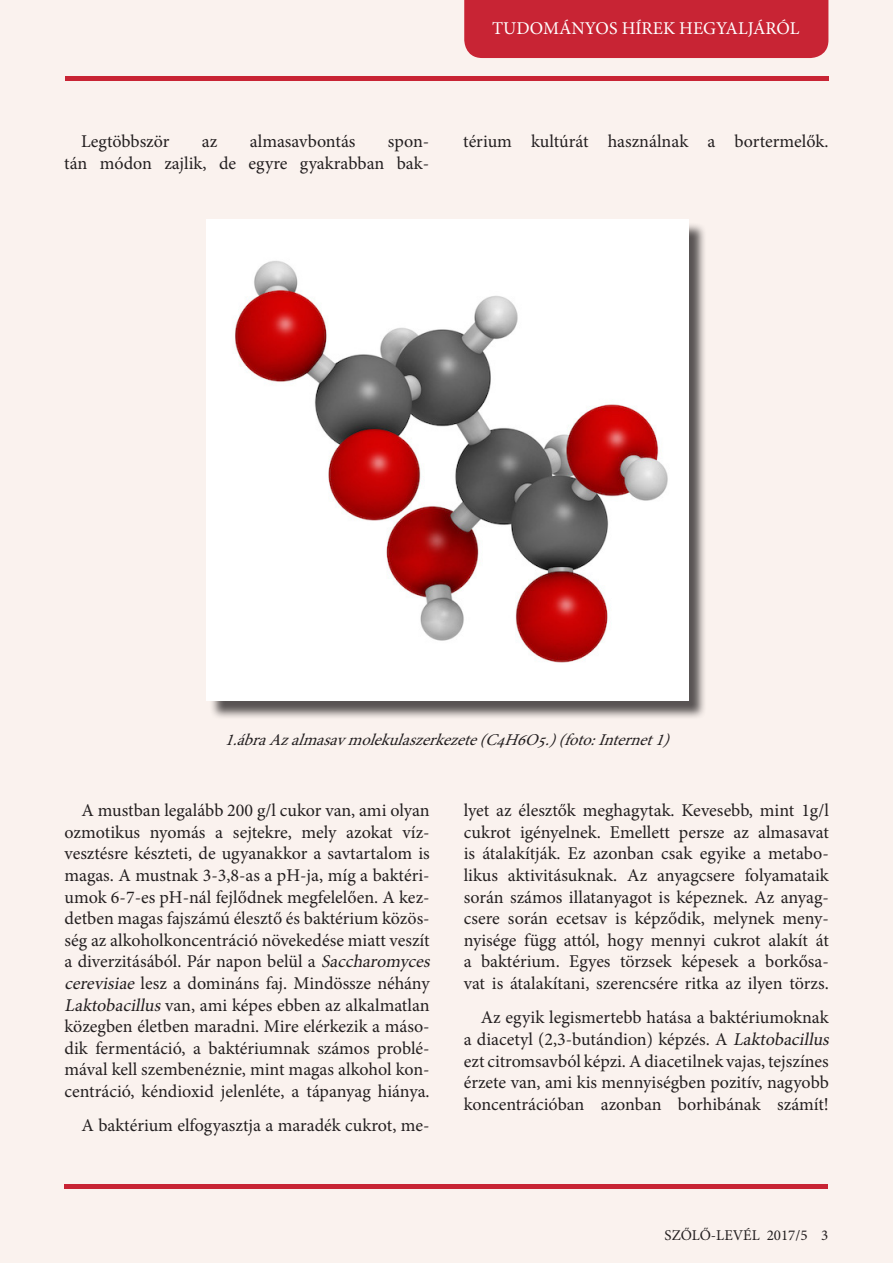
<style>
.page{position:relative;width:893px;height:1263px;background:#faf2ee}
.page>*{position:absolute;margin:0;border:0;box-sizing:border-box;transform-origin:0 0}
.t1{font:18px/21.6px "Minion Pro";color:#231f20}
.t2{font:18px "Minion Pro";color:#fff}
.t3{font:italic 16.5px "Minion Pro";color:#231f20}
.t4{font:15px "Minion Pro";color:#231f20}
.s1{font-style:italic}
</style>
<div class="page">
<div style="left:464px;top:0;width:364px;height:58px;background:#c82434"></div>
<div style="left:65px;top:1184px;width:763px;height:5px;background:#c82434"></div>
<hr style="left:65px;top:77px;width:764px;height:4px;background:#c82434">
<div style="left:209px;top:222px;width:497px;height:497px;background:#231f20;opacity:.75"></div>
<img style="left:207px;top:220px;width:481px;height:481px">
<p class="t2" style="left:492px;top:16px;width:309px">TUDOMÁNYOS HÍREK HEGYALJÁRÓL</p>
<p class="t1" style="left:64px;top:131px;width:367px;text-align:right">spon-<br>tán módon zajlik, de egyre gyakrabban bak-</p>
<p class="t1" style="left:463px;top:131px;width:367px">térium kultúrát használnak a bortermelők.</p>
<p class="t1" style="left:81px;top:131px;width:90px">Legtöbbször</p>
<p class="t1" style="left:202px;top:131px;width:17px">az</p>
<p class="t1" style="left:250px;top:131px;width:107px">almasavbontás</p>
<p class="t3" style="left:225px;top:728px;width:453px">1.ábraAzalmasavmolekulaszerkezete(C4H6O5.)(foto:Internet1)</p>
<p class="t1" style="left:65px;top:800px;width:371px;text-indent:17px">A mustban legalább 200 g/l cukor van, ami olyan ozmotikus nyomás a sejtekre, mely azokat víz&shy;vesztésre készteti, de ugyanakkor a savtartalom is magas. A mustnak 3-3,8-as a pH-ja, míg a baktéri&shy;umok 6-7-es pH-nál fejlődnek megfelelően. A kez&shy;detben magas fajszámú élesztő és baktérium közös&shy;ség az alkoholkoncentráció növekedése miatt veszít a diverzitásából. Pár napon belül a <span class="s1">Saccharomyces cerevisiae</span> lesz a domináns faj. Mindössze néhány <span class="s1">Laktobacillus</span>van, ami képes ebben az alkalmatlan közegben életben maradni. Mire elérkezik a máso&shy;dik fermentáció, a baktériumnak számos problé&shy;mával kell szembenéznie, mint magas alkohol kon&shy;centráció, kéndioxid jelenléte, a tápanyag hiánya.</p>
<p class="t1" style="left:82px;top:1115px;width:350px">A baktérium elfogyasztja a maradék cukrot, me-</p>
<p class="t1" style="left:464px;top:800px;width:367px;text-align:justify">lyet az élesztők meghagytak. Kevesebb, mint 1g/l cukrot igényelnek. Emellett persze az almasavat is átalakítják. Ez azonban csak egyike a metabo&shy;likus aktivitásuknak. Az anyagcsere folyamataik során számos illatanyagot is képeznek. Az anyag&shy;csere során ecetsav is képződik, melynek men - nyisége függ attól, hogy mennyi cukrot alakít át a baktérium. Egyes törzsek képesek a borkősa&shy;vat is átalakítani, szerencsére ritka az ilyen törzs.</p>
<p class="t1" style="left:464px;top:1007px;width:371px;text-indent:17px">Az egyik legismertebb hatása a baktériumoknak a diacetyl (2,3-butándion) képzés. A <span class="s1">Laktobacillus </span>ezt citromsavból képzi. A diacetilnek vajas, tejszínes érzete van, ami kis mennyiségben pozitív, nagyobb koncentrációban azonban borhibának számít!</p>
<p class="t4" style="left:665px;top:1225px;width:165px">SZŐLŐ-LEVÉL 2017/5 3</p>
</div>
